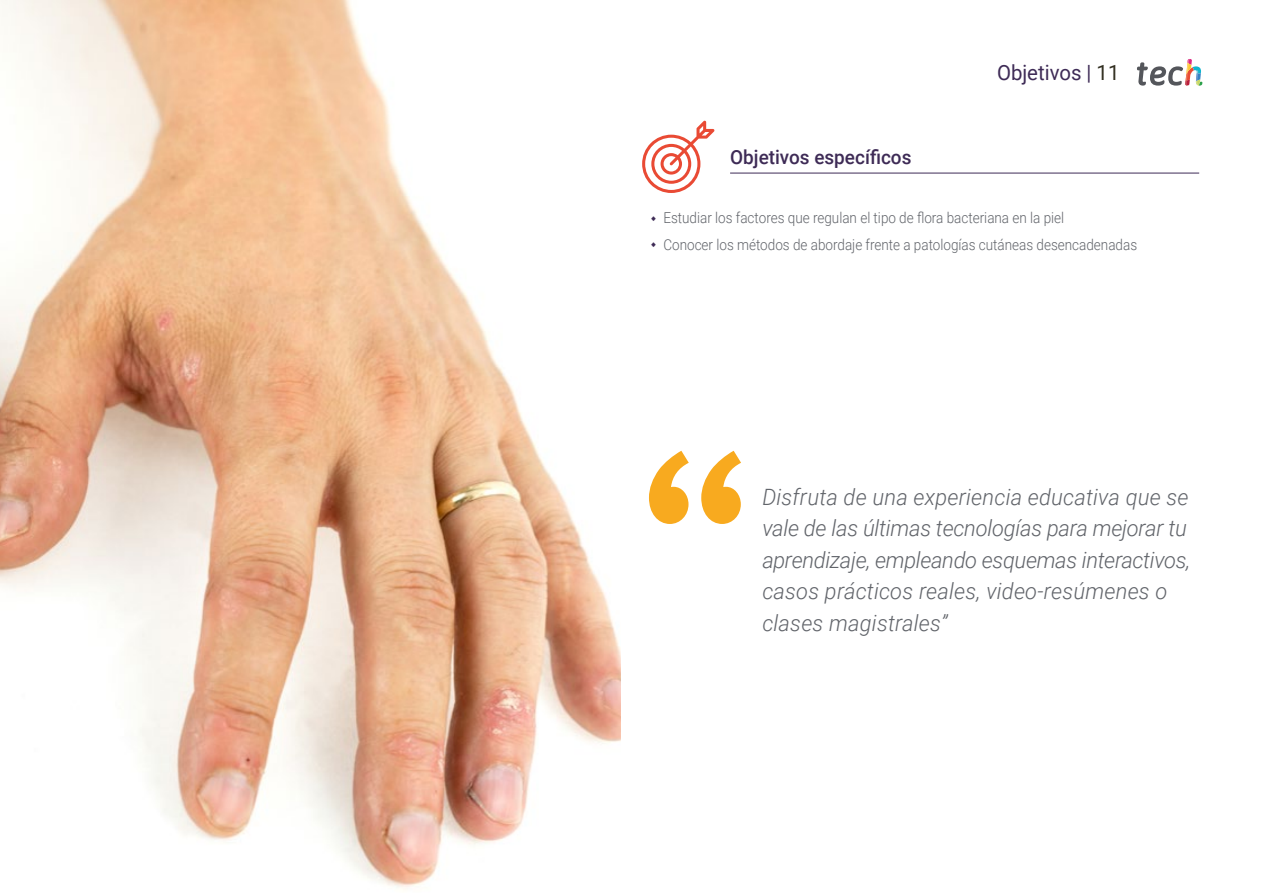
<style>
.page{position:relative;width:1263px;height:893px;background:#fff}
.page>*{position:absolute;margin:0;border:0;box-sizing:border-box;transform-origin:0 0}
.t1{font:italic 300 22.5px/31.5px "Roboto";color:#61646a}
.t2{font:21px "Roboto";color:#3e2b56}
.t3{font:500 19.5px "Roboto";color:#3e2b56}
.t4{font:300 15px/26.7px "Roboto";color:#61646a;scale:.9 1}
.s1{color:#312e20}
</style>
<div class="page">
<hr style="left:730px;top:173px;width:469px;height:1px;background:#3e2b56">
<svg style="left:642px;top:121px;width:72px;height:72px"></svg>
<img style="left:0;top:0;width:621px;height:888px">
<svg style="left:649px;top:451px;width:92px;height:73px"></svg>
<svg style="left:1137px;top:59px;width:65px;height:27px"></svg>
<p class="t3" style="left:730px;top:144px;width:183px">Objetivos específicos</p>
<p class="t2" style="left:997px;top:57px;width:124px">Objetivos | <span class="s1">11</span></p>
<p class="t4" style="left:663px;top:204px;width:528px">Estudiar los factores que regulan el tipo de flora bacteriana en la piel<br>Conocer los métodos de abordaje frente a patologías cutáneas desencadenadas</p>
<p class="t1" style="left:762px;top:480px;width:430px">Disfruta de una experiencia educativa que se vale de las últimas tecnologías para mejorar tu aprendizaje, empleando esquemas interactivos, casos prácticos reales, video-resúmenes o clases magistrales”</p>
</div>
